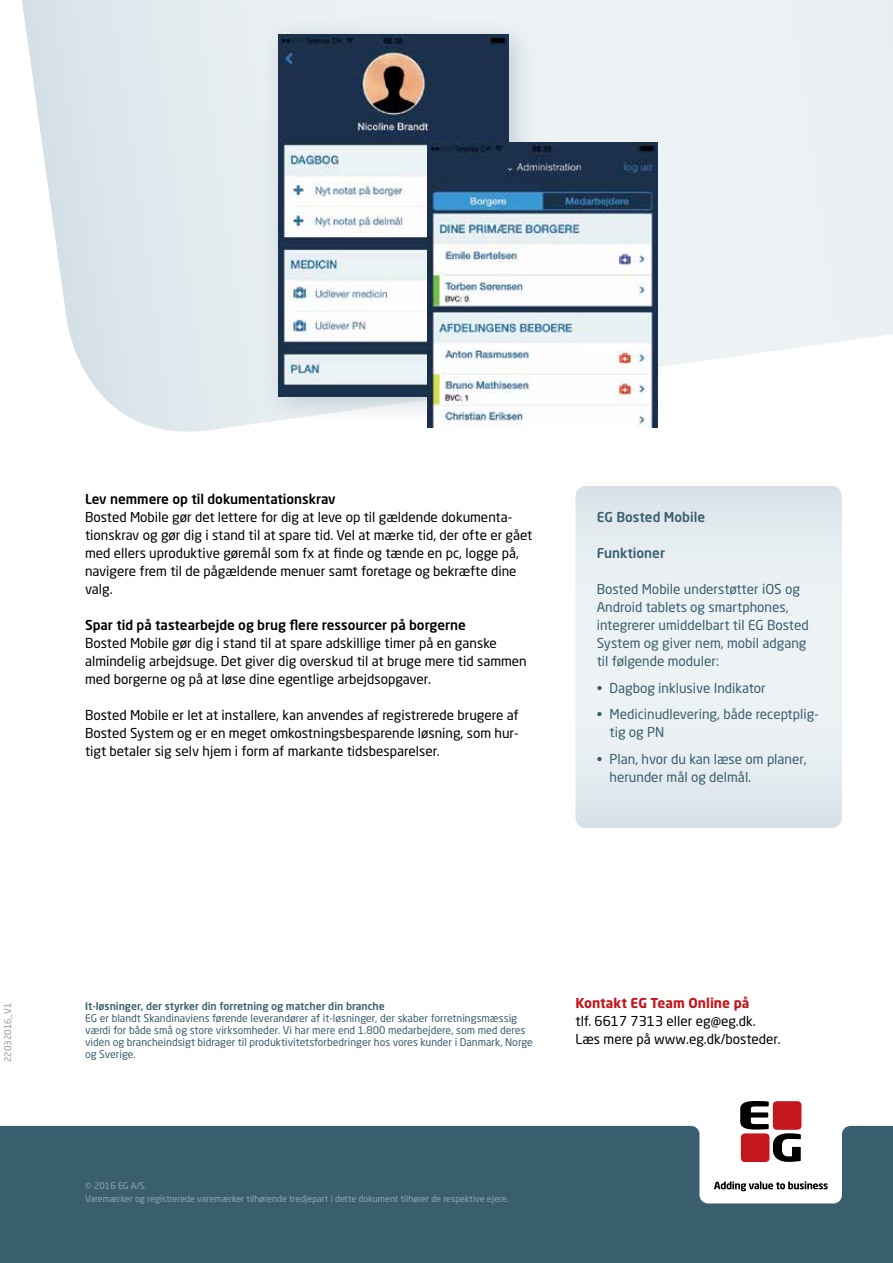
<style>
.page{position:relative;width:893px;height:1263px;background:#fff}
.page>*{position:absolute;margin:0;border:0;box-sizing:border-box;transform-origin:0 0}
.t1{font:13.5px/18px "Neo Sans Std";color:#000}
.t2{font:13.5px/18px "Neo Sans Std";color:#395f6f}
.t3{font:500 13.5px "Neo Sans Std";color:#000}
.t4{font:500 13.5px "Neo Sans Std";color:#395f6f}
.t5{font:700 13.5px "Neo Sans Std";color:#c4161c}
.t6{font:10.5px/12px "Neo Sans Std";color:#395f6f}
.t7{font:500 10.5px "Neo Sans Std";color:#395f6f}
.t8{font:9px/13.5px "Neo Sans Std";color:#8ca6b4}
.t9{font:9px "Neo Sans Std";color:#939598}
</style>
<div class="page">
<svg style="left:22px;top:0;width:871px;height:432px"></svg>
<svg style="left:575px;top:486px;width:267px;height:342px;background:#e6edf1"></svg>
<div style="left:0;top:1126px;width:893px;height:137px;background:#395f6f"></div>
<svg style="left:0;top:1103px;width:893px;height:100px"></svg>
<svg style="left:714px;top:1181px;width:114px;height:10px"></svg>
<svg style="left:740px;top:1101px;width:61px;height:61px;background:#9e5356"></svg>
<div style="left:261px;top:16px;width:278px;height:410px;background:#395f6f;opacity:.25"></div>
<img style="left:279px;top:34px;width:230px;height:362px">
<img style="left:427px;top:143px;width:231px;height:284px">
<p class="t3" style="left:85px;top:491px;width:252px">Lev nemmere op til dokumentationskrav</p>
<p class="t1" style="left:85px;top:508px;width:449px">Bosted Mobile gør det lettere for dig at leve op til gældende dokumenta&shy;tionskrav og gør dig i stand til at spare tid. Vel at mærke tid, der ofte er gået med ellers uproduktive gøremål som fx at finde og tænde en pc, logge på, navigere frem til de pågældende menuer samt foretage og bekræfte dine valg.</p>
<p class="t3" style="left:85px;top:616px;width:382px">Spar tid på tastearbejde og brug flere ressourcer på borgerne</p>
<p class="t1" style="left:85px;top:634px;width:443px">Bosted Mobile gør dig i stand til at spare adskillige timer på en ganske almindelig arbejdsuge. Det giver dig overskud til at bruge mere tid sammen med borgerne og på at løse dine egentlige arbejdsopgaver.</p>
<p class="t1" style="left:85px;top:706px;width:435px;text-align:justify">Bosted Mobile er let at installere, kan anvendes af registrerede brugere af Bosted System og er en meget omkostningsbesparende løsning, som hur&shy;tigt betaler sig selv hjem i form af markante tidsbesparelser.</p>
<p class="t4" style="left:597px;top:508px;width:110px">EG Bosted Mobile</p>
<p class="t4" style="left:597px;top:544px;width:70px">Funktioner</p>
<p class="t2" style="left:597px;top:580px;width:214px">Bosted Mobile understøtter iOS og<br>Android tablets og smartphones, integrerer umiddelbart til EG Bosted<br>System og giver nem, mobil adgang til følgende moduler:</p>
<p class="t2" style="left:597px;top:678px;width:170px">• Dagbog inklusive Indikator</p>
<p class="t2" style="left:609px;top:705px;width:211px;text-indent:-13px">• Medicinudlevering, både receptplig&shy;tig og PN</p>
<p class="t2" style="left:609px;top:749px;width:199px;text-indent:-13px">• Plan, hvor du kan læse om planer, herunder mål og delmål.</p>
<p class="t9" style="left:2px;top:1062px;width:61px;rotate:-90deg">22032016_V1</p>
<p class="t7" style="left:85px;top:1000px;width:301px">It-løsninger, der styrker din forretning og matcher din branche</p>
<p class="t6" style="left:85px;top:1012px;width:449px">EG er blandt Skandinaviens førende leverandører af it-løsninger, der skaber forretningsmæssig værdi for både små og store virksomheder. Vi har mere end 1.800 medarbejdere, som med deres viden og brancheindsigt bidrager til produktivitetsforbedringer hos vores kunder i Danmark, Norge og Sverige.</p>
<p class="t5" style="left:575px;top:994px;width:175px">Kontakt EG Team Online på</p>
<p class="t1" style="left:575px;top:1012px;width:207px">tlf. 6617 7313 eller eg@eg.dk.<br>Læs mere på www.eg.dk/bosteder.</p>
<p class="t8" style="left:85px;top:1178px;width:425px">© 2016 EG A/S.<br>Varemærker og registrerede varemærker tilhørende tredjepart i dette dokument tilhører de respektive ejere.</p>
</div>
